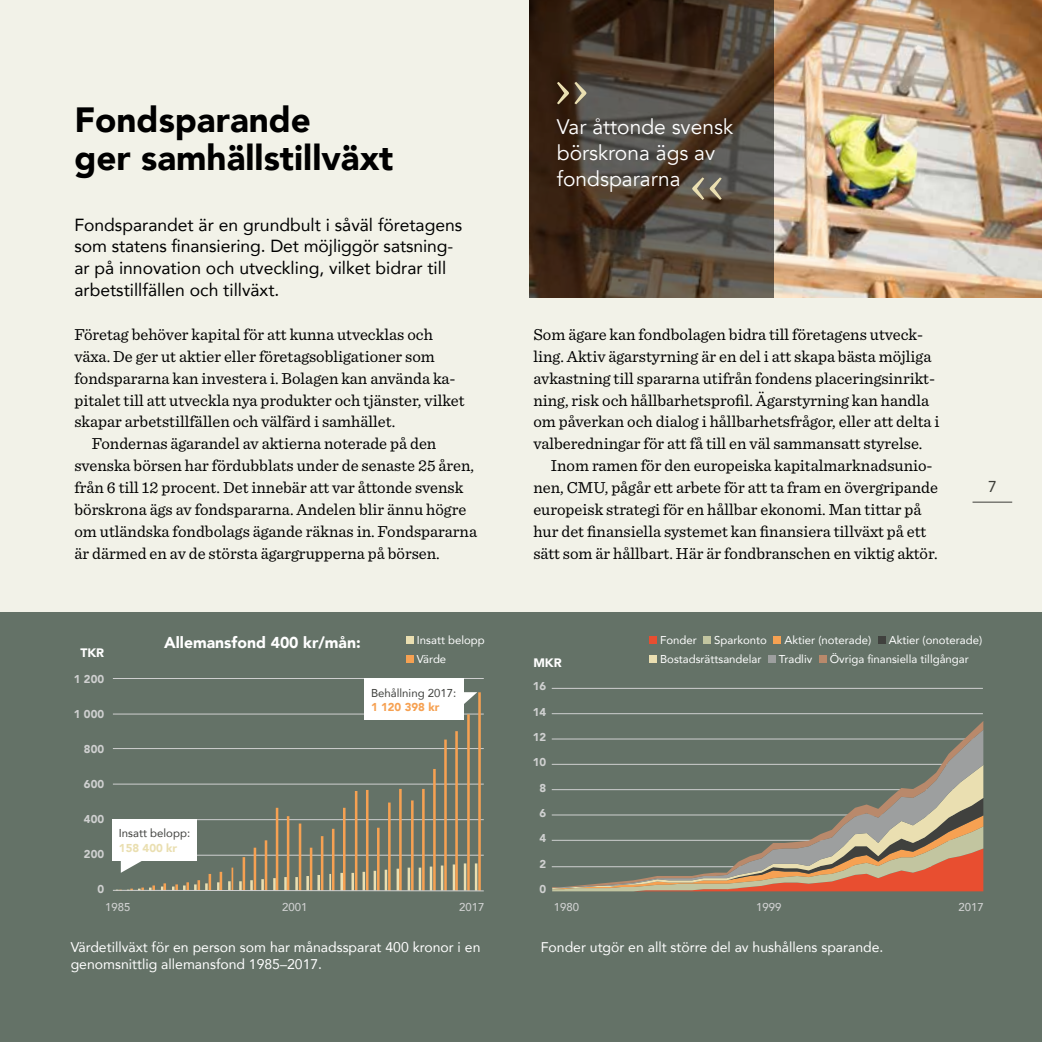
<style>
.page{position:relative;width:1042px;height:1042px;background:#fff}
.page>*{position:absolute;margin:0;border:0;box-sizing:border-box;transform-origin:0 0}
.t1{font:900 35px/38.5px "Avenir";color:#000}
.t2{font:21px/26.2px "Avenir";color:#fff}
.t3{font:17.5px/21.9px "Avenir";color:#000}
.t4{font:16.62px/21.9px "Sentinel";color:#000}
.t5{font:900 15.75px "Avenir";color:#fff}
.t6{font:15.75px "Avenir";color:#40413e}
.t7{font:14px/17.5px "Avenir";color:#fff}
.t8{font:900 12.25px "Avenir";color:#fff}
.t9{font:11.38px/18.7px "Avenir";color:#fff}
.t10{font:900 11.38px "Avenir";color:#cfd0d0}
.t11{font:11.38px "Avenir";color:#40413e}
.t12{font:500 11.38px "Avenir";color:#cfd0d0}
.t13{font:900 11.38px "Avenir";color:#f6a152}
.t14{font:900 11.38px "Avenir";color:#eadfb1}
</style>
<div class="page">
<div style="left:0;top:0;width:1042px;height:613px;background:#f2f2e8"></div>
<img style="left:774px;top:0;width:268px;height:298px">
<svg style="left:529px;top:0;width:245px;height:298px;background:#493b2f"></svg>
<div style="left:0;top:613px;width:1042px;height:429px;background:#647267"></div>
<div style="left:649px;top:636px;width:8px;height:8px;background:#e84e30"></div>
<div style="left:703px;top:636px;width:8px;height:8px;background:#c2c5a0"></div>
<div style="left:773px;top:636px;width:8px;height:8px;background:#f6a152"></div>
<div style="left:877px;top:636px;width:8px;height:8px;background:#40413e"></div>
<div style="left:649px;top:655px;width:8px;height:8px;background:#eadfb1"></div>
<div style="left:768px;top:655px;width:8px;height:8px;background:#9d9f9f"></div>
<div style="left:818px;top:655px;width:8px;height:8px;background:#b9896b"></div>
<div style="left:406px;top:636px;width:8px;height:8px;background:#eadfb1"></div>
<div style="left:406px;top:655px;width:8px;height:8px;background:#f6a152"></div>
<svg style="left:557px;top:82px;width:29px;height:22px"></svg>
<svg style="left:692px;top:177px;width:30px;height:23px"></svg>
<hr style="left:552px;top:688px;width:431px;height:1px;background:#cfd0d0">
<hr style="left:552px;top:713px;width:431px;height:1px;background:#cfd0d0">
<svg style="left:552px;top:889px;width:431px;height:2px"></svg>
<svg style="left:552px;top:721px;width:431px;height:167px"></svg>
<hr style="left:113px;top:678px;width:371px;height:1px;background:#cfd0d0">
<hr style="left:113px;top:714px;width:371px;height:1px;background:#cfd0d0">
<hr style="left:113px;top:748px;width:371px;height:1px;background:#cfd0d0">
<hr style="left:113px;top:784px;width:371px;height:1px;background:#cfd0d0">
<hr style="left:113px;top:819px;width:371px;height:1px;background:#cfd0d0">
<hr style="left:113px;top:855px;width:371px;height:1px;background:#cfd0d0">
<hr style="left:478px;top:692px;width:3px;height:199px;background:#f6a152">
<hr style="left:467px;top:714px;width:3px;height:177px;background:#f6a152">
<hr style="left:455px;top:731px;width:3px;height:160px;background:#f6a152">
<hr style="left:444px;top:739px;width:3px;height:152px;background:#f6a152">
<hr style="left:433px;top:769px;width:3px;height:122px;background:#f6a152">
<hr style="left:422px;top:789px;width:3px;height:102px;background:#f6a152">
<hr style="left:411px;top:800px;width:2px;height:91px;background:#f6a152">
<hr style="left:399px;top:789px;width:3px;height:102px;background:#f6a152">
<hr style="left:388px;top:802px;width:3px;height:89px;background:#f6a152">
<hr style="left:377px;top:828px;width:2px;height:63px;background:#f6a152">
<hr style="left:366px;top:790px;width:2px;height:101px;background:#f6a152">
<hr style="left:355px;top:791px;width:2px;height:100px;background:#f6a152">
<hr style="left:343px;top:808px;width:2px;height:83px;background:#f6a152">
<hr style="left:332px;top:829px;width:2px;height:62px;background:#f6a152">
<hr style="left:321px;top:836px;width:2px;height:55px;background:#f6a152">
<hr style="left:310px;top:847px;width:2px;height:44px;background:#f6a152">
<hr style="left:299px;top:823px;width:2px;height:68px;background:#f6a152">
<hr style="left:287px;top:816px;width:2px;height:75px;background:#f6a152">
<hr style="left:276px;top:808px;width:2px;height:83px;background:#f6a152">
<hr style="left:265px;top:840px;width:2px;height:51px;background:#f6a152">
<hr style="left:254px;top:847px;width:2px;height:44px;background:#f6a152">
<svg style="left:113px;top:856px;width:371px;height:35px"></svg>
<div style="left:112px;top:819px;width:85px;height:42px;background:#fff"></div>
<div style="left:364px;top:678px;width:99px;height:42px;background:#fff"></div>
<svg style="left:463px;top:692px;width:14px;height:16px"></svg>
<h1 class="t1" style="left:74px;top:99px;width:320px">Fondsparande<br>ger samhällstillväxt</h1>
<p class="t3" style="left:74px;top:213px;width:389px">Fondsparandet är en grundbult i såväl företagens som statens finansiering. Det möjliggör satsning&shy;ar på innovation och utveckling, vilket bidrar till arbetstillfällen och tillväxt.</p>
<p class="t4" style="left:74px;top:322px;width:360px">Företag behöver kapital för att kunna utvecklas och</p>
<p class="t4" style="left:74px;top:344px;width:362px">växa. De ger ut aktier eller företagsobligationer som</p>
<p class="t4" style="left:74px;top:366px;width:383px">fondspararna kan investera i. Bolagen kan använda ka-</p>
<p class="t4" style="left:74px;top:388px;width:392px">pitalet till att utveckla nya produkter och tjänster, vilket</p>
<p class="t4" style="left:74px;top:410px;width:322px">skapar arbetstillfällen och välfärd i samhället.</p>
<p class="t4" style="left:92px;top:432px;width:346px">Fondernas ägarandel av aktierna noterade på den</p>
<p class="t4" style="left:74px;top:454px;width:401px">svenska börsen har fördubblats under de senaste 25 åren,</p>
<p class="t4" style="left:74px;top:475px;width:390px">från 6 till 12 procent. Det innebär att var åttonde svensk</p>
<p class="t4" style="left:74px;top:497px;width:393px">börskrona ägs av fondspararna. Andelen blir ännu högre</p>
<p class="t4" style="left:74px;top:519px;width:404px">om utländska fondbolags ägande räknas in. Fondspararna</p>
<p class="t4" style="left:74px;top:541px;width:367px">är därmed en av de största ägargrupperna på börsen.</p>
<p class="t8" style="left:80px;top:642px;width:25px">TKR</p>
<p class="t10" style="left:74px;top:669px;width:32px">1 200</p>
<p class="t10" style="left:74px;top:704px;width:32px">1 000</p>
<p class="t10" style="left:84px;top:739px;width:22px">800</p>
<p class="t10" style="left:84px;top:774px;width:22px">600</p>
<p class="t10" style="left:84px;top:809px;width:22px">400</p>
<p class="t10" style="left:84px;top:844px;width:22px">200</p>
<p class="t10" style="left:97px;top:879px;width:8px">0</p>
<p class="t5" style="left:164px;top:629px;width:198px">Allemansfond 400 kr/mån:</p>
<p class="t9" style="left:417px;top:630px;width:69px">Insatt belopp<br>Värde</p>
<p class="t11" style="left:371px;top:683px;width:87px">Behållning 2017:</p>
<p class="t13" style="left:371px;top:697px;width:70px">1 120 398 kr</p>
<p class="t11" style="left:119px;top:824px;width:73px">Insatt belopp:</p>
<p class="t14" style="left:119px;top:838px;width:60px">158 400 kr</p>
<p class="t2" style="left:557px;top:114px;width:178px">Var åttonde svensk börskrona ägs av fondspararna</p>
<p class="t4" style="left:533px;top:322px;width:408px">Som ägare kan fondbolagen bidra till företagens utveck&shy;ling. Aktiv ägarstyrning är en del i att skapa bästa möjliga avkastning till spararna utifrån fondens placeringsinrikt&shy;ning, risk och hållbarhetsprofil. Ägarstyrning kan handla om påverkan och dialog i hållbarhetsfrågor, eller att delta i valberedningar för att få till en väl sammansatt styrelse.</p>
<p class="t4" style="left:533px;top:454px;width:406px;text-indent:17px">Inom ramen för den europeiska kapitalmarknadsunio&shy;nen, CMU, pågår ett arbete för att ta fram en övergripande europeisk strategi för en hållbar ekonomi. Man tittar på hur det finansiella systemet kan finansiera tillväxt på ett sätt som är hållbart. Här är fondbranschen en viktig aktör.</p>
<p class="t6" style="left:988px;top:474px;width:10px">7</p>
<p class="t8" style="left:533px;top:653px;width:30px">MKR</p>
<p class="t10" style="left:533px;top:676px;width:15px">16</p>
<p class="t10" style="left:533px;top:702px;width:15px">14</p>
<p class="t10" style="left:533px;top:727px;width:15px">12</p>
<p class="t10" style="left:533px;top:752px;width:15px">10</p>
<p class="t10" style="left:539px;top:778px;width:8px">8</p>
<p class="t10" style="left:539px;top:803px;width:8px">6</p>
<p class="t10" style="left:539px;top:829px;width:8px">4</p>
<p class="t10" style="left:539px;top:854px;width:8px">2</p>
<p class="t10" style="left:539px;top:879px;width:8px">0</p>
<p class="t9" style="left:660px;top:630px;width:38px">Fonder</p>
<p class="t9" style="left:714px;top:630px;width:54px">Sparkonto</p>
<p class="t9" style="left:784px;top:630px;width:88px">Aktier (noterade)</p>
<p class="t9" style="left:888px;top:630px;width:95px">Aktier (onoterade)</p>
<p class="t9" style="left:660px;top:649px;width:103px">Bostadsrättsandelar</p>
<p class="t9" style="left:779px;top:649px;width:35px">Tradliv</p>
<p class="t9" style="left:829px;top:649px;width:141px">Övriga finansiella tillgångar</p>
<p class="t12" style="left:105px;top:897px;width:27px">1985</p>
<p class="t12" style="left:282px;top:897px;width:27px">2001</p>
<p class="t12" style="left:459px;top:897px;width:27px">2017</p>
<p class="t12" style="left:554px;top:897px;width:27px">1980</p>
<p class="t12" style="left:756px;top:897px;width:27px">1999</p>
<p class="t12" style="left:958px;top:897px;width:27px">2017</p>
<p class="t7" style="left:71px;top:938px;width:411px">Värdetillväxt för en person som har månadssparat 400 kronor i en genomsnittlig allemansfond 1985–2017.</p>
<p class="t7" style="left:541px;top:938px;width:344px">Fonder utgör en allt större del av hushållens sparande.</p>
</div>
